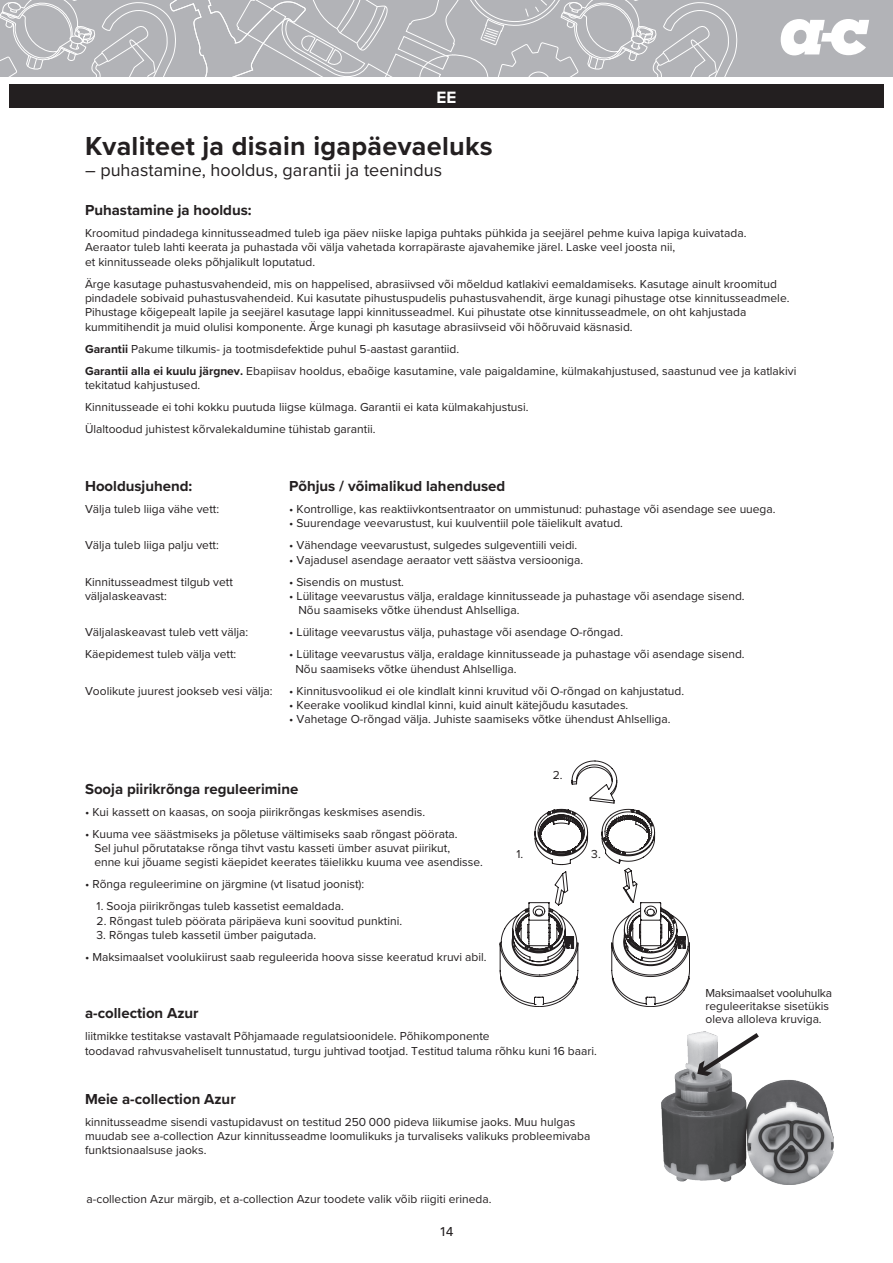
<style>
.page{position:relative;width:893px;height:1263px;background:#fff}
.page>*{position:absolute;margin:0;border:0;box-sizing:border-box;transform-origin:0 0}
.t1{font:700 27px "Proxima Nova";letter-spacing:.01em;color:#231f20}
.t2{font:18px "Proxima Nova";color:#231f20}
.t3{font:700 17.1px "Proxima Nova";color:#fff}
.t4{font:700 15px "Proxima Nova";color:#231f20}
.t5{font:12.9px "Univers LT Std";color:#231f20}
.t6{font:12px/14.4px "Proxima Nova";color:#231f20}
.s1{font-weight:700}
</style>
<div class="page">
<div style="left:0;top:0;width:893px;height:77px;background:#b2b3b7"></div>
<svg style="left:0;top:0;width:738px;height:77px"></svg>
<svg style="left:781px;top:19px;width:88px;height:36px"></svg>
<div style="left:9px;top:84px;width:875px;height:24px;background:#231f20"></div>
<svg style="left:500px;top:761px;width:190px;height:246px"></svg>
<div style="left:513px;top:846px;width:17px;height:16px;background:#fff"></div>
<div style="left:549px;top:766px;width:17px;height:16px;background:#fff"></div>
<div style="left:590px;top:846px;width:13px;height:16px;background:#fff"></div>
<img style="left:661px;top:1033px;width:172px;height:151px">
<svg style="left:695px;top:1031px;width:69px;height:46px"></svg>
<h3 class="t3" style="left:436px;top:85px;width:21px">EE</h3>
<h1 class="t1" style="left:85px;top:126px;width:409px">Kvaliteet ja disain igapäevaeluks</h1>
<h2 class="t2" style="left:85px;top:157px;width:359px">– puhastamine, hooldus, garantii ja teenindus</h2>
<p class="t4" style="left:85px;top:199px;width:168px">Puhastamine ja hooldus:</p>
<p class="t6" style="left:85px;top:225px;width:663px">Kroomitud pindadega kinnitusseadmed tuleb iga päev niiske lapiga puhtaks pühkida ja seejärel pehme kuiva lapiga kuivatada.<br>Aeraator tuleb lahti keerata ja puhastada või välja vahetada korrapäraste ajavahemike järel. Laske veel joosta nii,<br>et kinnitusseade oleks põhjalikult loputatud.</p>
<p class="t6" style="left:85px;top:276px;width:706px">Ärge kasutage puhastusvahendeid, mis on happelised, abrasiivsed või mõeldud katlakivi eemaldamiseks. Kasutage ainult kroomitud pindadele sobivaid puhastusvahendeid. Kui kasutate pihustuspudelis puhastusvahendit, ärge kunagi pihustage otse kinnitusseadmele.<br>Pihustage kõigepealt lapile ja seejärel kasutage lappi kinnitusseadmel. Kui pihustate otse kinnitusseadmele, on oht kahjustada kummitihendit ja muid olulisi komponente. Ärge kunagi ph kasutage abrasiivseid või hõõruvaid käsnasid.</p>
<p class="t6" style="left:85px;top:337px;width:713px;line-height:21.9px"><span class="s1">Garantii</span> Pakume tilkumis- ja tootmisdefektide puhul 5-aastast garantiid.<br><span class="s1">Garantii alla ei kuulu järgnev.</span> Ebapiisav hooldus, ebaõige kasutamine, vale paigaldamine, külmakahjustused, saastunud vee ja katlakivi</p>
<p class="t6" style="left:85px;top:374px;width:445px;line-height:21.9px">tekitatud kahjustused.<br>Kinnitusseade ei tohi kokku puutuda liigse külmaga. Garantii ei kata külmakahjustusi.<br>Ülaltoodud juhistest kõrvalekaldumine tühistab garantii.</p>
<p class="t4" style="left:85px;top:475px;width:109px">Hooldusjuhend:</p>
<p class="t4" style="left:289px;top:475px;width:218px">Põhjus / võimalikud lahendused</p>
<p class="t6" style="left:85px;top:501px;width:136px">Välja tuleb liiga vähe vett:</p>
<p class="t6" style="left:289px;top:501px;width:488px">• Kontrollige, kas reaktiivkontsentraator on ummistunud: puhastage või asendage see uuega.</p>
<p class="t6" style="left:289px;top:516px;width:335px">• Suurendage veevarustust, kui kuulventiil pole täielikult avatud.</p>
<p class="t6" style="left:85px;top:538px;width:135px">Välja tuleb liiga palju vett:</p>
<p class="t6" style="left:289px;top:538px;width:290px">• Vähendage veevarustust, sulgedes sulgeventiili veidi.</p>
<p class="t6" style="left:289px;top:552px;width:295px">• Vajadusel asendage aeraator vett säästva versiooniga.</p>
<p class="t6" style="left:85px;top:574px;width:149px">Kinnitusseadmest tilgub vett</p>
<p class="t6" style="left:289px;top:574px;width:116px">• Sisendis on mustust.</p>
<p class="t6" style="left:85px;top:588px;width:83px">väljalaskeavast:</p>
<p class="t6" style="left:298px;top:588px;width:448px;text-indent:-9px">• Lülitage veevarustus välja, eraldage kinnitusseade ja puhastage või asendage sisend.<br>Nõu saamiseks võtke ühendust Ahlselliga.</p>
<p class="t6" style="left:85px;top:625px;width:165px">Väljalaskeavast tuleb vett välja:</p>
<p class="t6" style="left:289px;top:625px;width:335px">• Lülitage veevarustus välja, puhastage või asendage O-rõngad.</p>
<p class="t6" style="left:85px;top:646px;width:153px">Käepidemest tuleb välja vett:</p>
<p class="t6" style="left:295px;top:646px;width:451px;text-indent:-6px">• Lülitage veevarustus välja, eraldage kinnitusseade ja puhastage või asendage sisend.<br>Nõu saamiseks võtke ühendust Ahlselliga.</p>
<p class="t6" style="left:85px;top:683px;width:189px">Voolikute juurest jookseb vesi välja:</p>
<p class="t6" style="left:289px;top:683px;width:396px">• Kinnitusvoolikud ei ole kindlalt kinni kruvitud või O-rõngad on kahjustatud.</p>
<p class="t6" style="left:289px;top:697px;width:341px">• Keerake voolikud kindlal kinni, kuid ainult kätejõudu kasutades.</p>
<p class="t6" style="left:289px;top:712px;width:383px">• Vahetage O-rõngad välja. Juhiste saamiseks võtke ühendust Ahlselliga.</p>
<p class="t4" style="left:85px;top:777px;width:215px">Sooja piirikrõnga reguleerimine</p>
<p class="t6" style="left:85px;top:804px;width:342px">• Kui kassett on kaasas, on sooja piirikrõngas keskmises asendis.</p>
<p class="t6" style="left:94px;top:826px;width:390px;text-indent:-9px">• Kuuma vee säästmiseks ja põletuse vältimiseks saab rõngast pöörata.<br>Sel juhul põrutatakse rõnga tihvt vastu kasseti ümber asuvat piirikut,<br>enne kui jõuame segisti käepidet keerates täielikku kuuma vee asendisse.</p>
<p class="t6" style="left:85px;top:876px;width:281px">• Rõnga reguleerimine on järgmine (vt lisatud joonist):</p>
<p class="t6" style="left:97px;top:898px;width:249px">1. Sooja piirikrõngas tuleb kassetist eemaldada.</p>
<p class="t6" style="left:97px;top:913px;width:307px">2. Rõngast tuleb pöörata päripäeva kuni soovitud punktini.</p>
<p class="t6" style="left:97px;top:927px;width:221px">3. Rõngas tuleb kassetil ümber paigutada.</p>
<p class="t6" style="left:85px;top:949px;width:403px">• Maksimaalset voolukiirust saab reguleerida hoova sisse keeratud kruvi abil.</p>
<p class="t6" style="left:517px;top:847px;width:8px">1.</p>
<p class="t6" style="left:553px;top:767px;width:11px">2.</p>
<p class="t6" style="left:591px;top:847px;width:11px">3.</p>
<p class="t4" style="left:85px;top:1002px;width:115px">a-collection Azur</p>
<p class="t6" style="left:85px;top:1028px;width:513px">liitmikke testitakse vastavalt Põhjamaade regulatsioonidele. Põhikomponente<br>toodavad rahvusvaheliselt tunnustatud, turgu juhtivad tootjad. Testitud taluma rõhku kuni 16 baari.</p>
<p class="t4" style="left:85px;top:1087px;width:152px">Meie a-collection Azur</p>
<p class="t6" style="left:85px;top:1114px;width:507px">kinnitusseadme sisendi vastupidavust on testitud 250 000 pideva liikumise jaoks. Muu hulgas muudab see a-collection Azur kinnitusseadme loomulikuks ja turvaliseks valikuks probleemivaba funktsionaalsuse jaoks.</p>
<p class="t6" style="left:87px;top:1192px;width:407px">a-collection Azur märgib, et a-collection Azur toodete valik võib riigiti erineda.</p>
<p class="t5" style="left:439px;top:1224px;width:15px">14</p>
<p class="t6" style="left:705px;top:986px;width:128px;line-height:12.9px">Maksimaalset vooluhulka reguleeritakse sisetükis oleva alloleva kruviga.</p>
</div>
